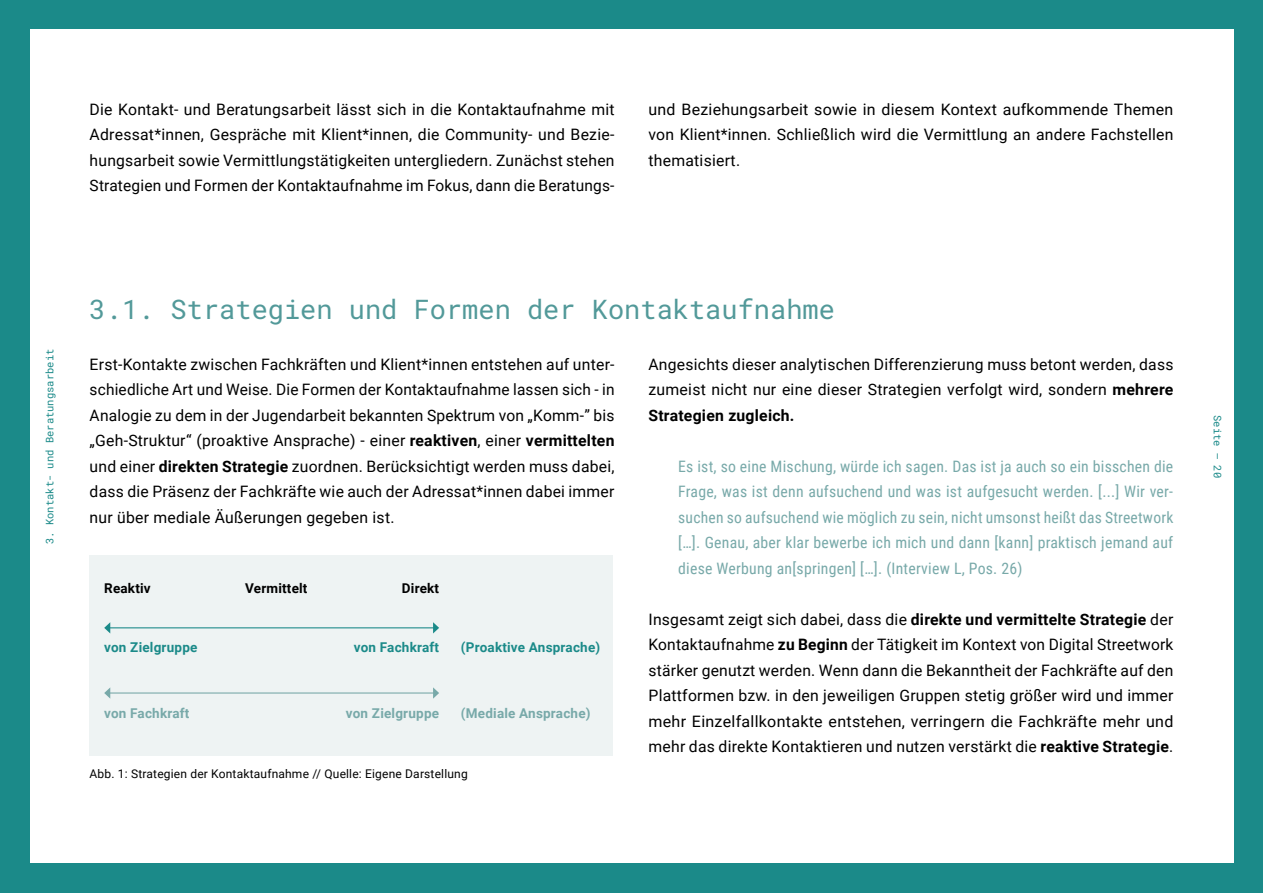
<style>
.page{position:relative;width:1263px;height:893px;background:#1b8a89}
.page>*{position:absolute;margin:0;border:0;box-sizing:border-box;transform-origin:0 0}
.t1{font:27px "Roboto Mono";color:#529999}
.t2{font:15.75px/25.5px "Roboto";letter-spacing:.015em;color:#000;text-align:justify}
.t3{font:15.75px/25.5px "Roboto Condensed";letter-spacing:.015em;color:#78a9a9;text-align:justify}
.t4{font:700 13.5px "Roboto";letter-spacing:.015em;color:#1b8a89}
.t5{font:700 13.5px "Roboto";letter-spacing:.015em;color:#78a9a9}
.t6{font:700 13.5px "Roboto";letter-spacing:.015em;color:#000}
.t7{font:12px "Roboto";letter-spacing:.015em;color:#000}
.t8{font:10.5px "Roboto Mono";color:#1b8a89}
.s1{font-weight:700}
</style>
<div class="page">
<div style="left:30px;top:30px;width:1203px;height:833px;background:#fff"></div>
<div style="left:90px;top:555px;width:523px;height:201px;background:#eef3f3"></div>
<hr style="left:109px;top:627px;width:325px;height:1px;background:#1b8a89">
<svg style="left:104px;top:622px;width:6px;height:11px"></svg>
<svg style="left:433px;top:622px;width:6px;height:11px"></svg>
<hr style="left:109px;top:692px;width:325px;height:2px;background:#78a9a9">
<svg style="left:104px;top:688px;width:6px;height:11px"></svg>
<svg style="left:433px;top:687px;width:6px;height:12px"></svg>
<p class="t2" style="left:90px;top:96px;width:526px">Die Kontakt- und Beratungsarbeit lässt sich in die Kontaktaufnahme mit Adressat*innen, Gespräche mit Klient*innen, die Community- und Bezie&shy;hungsarbeit sowie Vermittlungstätigkeiten untergliedern. Zunächst stehen Strategien und Formen der Kontaktaufnahme im Fokus, dann die Beratungs-</p>
<p class="t2" style="left:648px;top:96px;width:526px">und Beziehungsarbeit sowie in diesem Kontext aufkommende Themen von Klient*innen. Schließlich wird die Vermittlung an andere Fachstellen thematisiert.</p>
<p class="t8" style="left:43px;top:544px;width:197px;rotate:-90deg">3. Kontakt- und Beratungsarbeit</p>
<h1 class="t1" style="left:90px;top:290px;width:747px">3.1. Strategien und Formen der Kontaktaufnahme</h1>
<p class="t2" style="left:90px;top:351px;width:526px">Erst-Kontakte zwischen Fachkräften und Klient*innen entstehen auf unter&shy;schiedliche Art und Weise. Die Formen der Kontaktaufnahme lassen sich - in Analogie zu dem in der Jugendarbeit bekannten Spektrum von „Komm-” bis „Geh-Struktur“ (proaktive Ansprache) - einer <span class="s1">reaktiven</span>, einer <span class="s1">vermittelten </span>und einer <span class="s1">direkten Strategie</span> zuordnen. Berücksichtigt werden muss dabei, dass die Präsenz der Fachkräfte wie auch der Adressat*innen dabei immer nur über mediale Äußerungen gegeben ist.</p>
<p class="t2" style="left:648px;top:351px;width:526px">Angesichts dieser analytischen Differenzierung muss betont werden, dass zumeist nicht nur eine dieser Strategien verfolgt wird, sondern <span class="s1">mehrere Strategien zugleich.</span></p>
<p class="t3" style="left:678px;top:453px;width:497px">Es ist, so eine Mischung, würde ich sagen. Das ist ja auch so ein bisschen die Frage, was ist denn aufsuchend und was ist aufgesucht werden. [...] Wir ver&shy;suchen so aufsuchend wie möglich zu sein, nicht umsonst heißt das Streetwork […]. Genau, aber klar bewerbe ich mich und dann [kann] praktisch jemand auf diese Werbung an[springen] […]. (Interview L, Pos. 26)</p>
<p class="t2" style="left:648px;top:606px;width:526px">Insgesamt zeigt sich dabei, dass die <span class="s1">direkte und vermittelte Strategie</span> der Kontaktaufnahme <span class="s1">zu Beginn</span> der Tätigkeit im Kontext von Digital Streetwork stärker genutzt werden. Wenn dann die Bekanntheit der Fachkräfte auf den Plattformen bzw. in den jeweiligen Gruppen stetig größer wird und immer mehr Einzelfallkontakte entstehen, verringern die Fachkräfte mehr und mehr das direkte Kontaktieren und nutzen verstärkt die <span class="s1">reaktive Strategie</span>.</p>
<p class="t6" style="left:104px;top:579px;width:48px">Reaktiv</p>
<p class="t6" style="left:245px;top:579px;width:64px">Vermittelt</p>
<p class="t6" style="left:402px;top:579px;width:39px">Direkt</p>
<p class="t4" style="left:104px;top:638px;width:95px">von Zielgruppe</p>
<p class="t4" style="left:354px;top:638px;width:87px">von Fachkraft</p>
<p class="t4" style="left:461px;top:638px;width:141px">(Proaktive Ansprache)</p>
<p class="t5" style="left:104px;top:703px;width:87px">von Fachkraft</p>
<p class="t5" style="left:346px;top:703px;width:95px">von Zielgruppe</p>
<p class="t5" style="left:461px;top:703px;width:131px">(Mediale Ansprache)</p>
<p class="t7" style="left:90px;top:765px;width:380px">Abb. 1: Strategien der Kontaktaufnahme // Quelle: Eigene Darstellung</p>
<p class="t8" style="left:1225px;top:415px;width:64px;rotate:90deg">Seite – 20</p>
</div>
